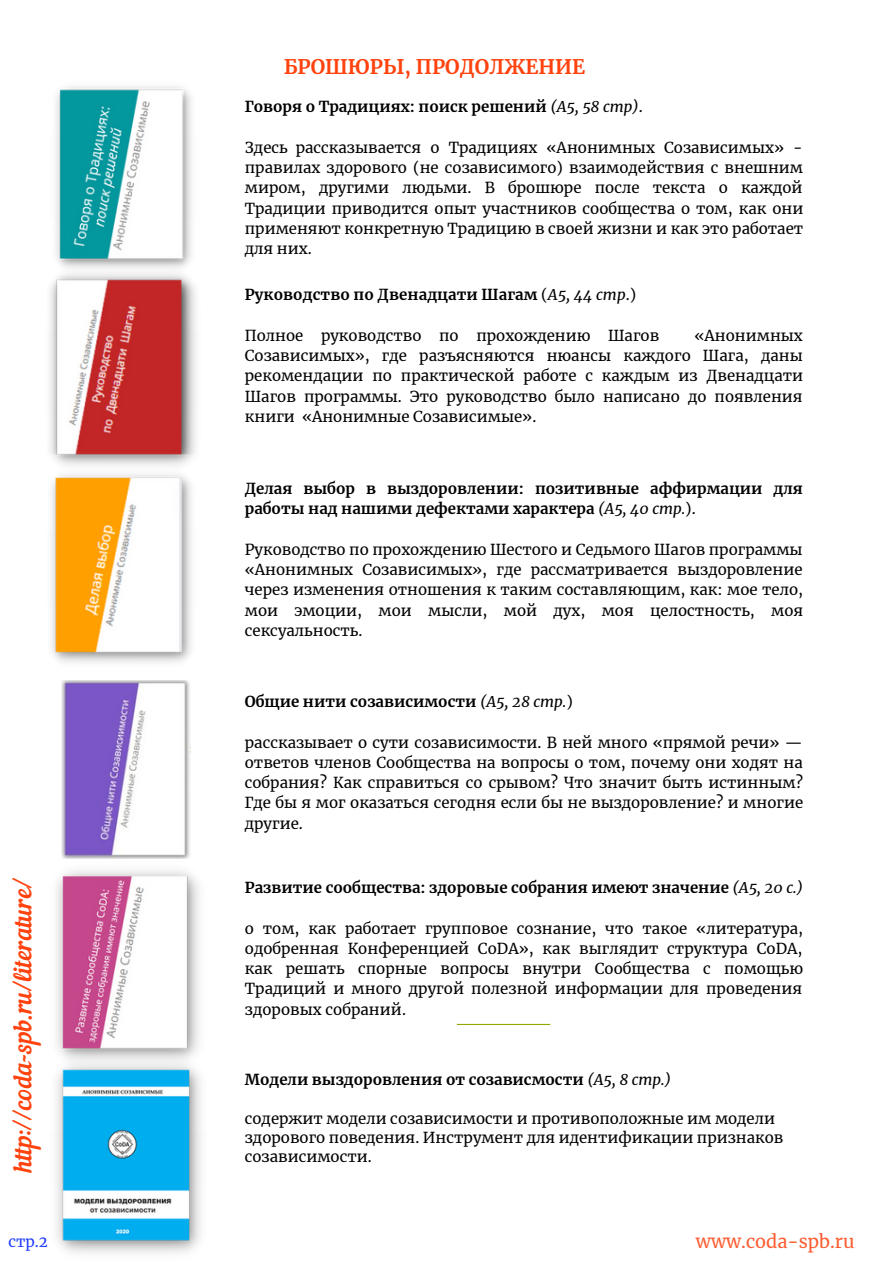
<style>
.page{position:relative;width:893px;height:1264px;background:#fff}
.page>*{position:absolute;margin:0;border:0;box-sizing:border-box;transform-origin:0 0}
.t1{font:25.5px "Nautilus Pompilius";color:#ff420e}
.t2{font:700 19.95px "Merriweather";color:#ff420e}
.t3{font:18px "Merriweather";color:#fd5d31}
.t4{font:15px/20.2px "Merriweather";color:#000;text-align:justify}
.t5{font:700 15px/20.2px "Merriweather";color:#000}
.t6{font:15px "Merriweather";color:#233dff}
.s1{font-weight:400;font-style:italic}
.s2{font-weight:400}
</style>
<div class="page">
<img style="left:56px;top:1071px;width:145px;height:182px">
<img style="left:56px;top:87px;width:136px;height:178px">
<img style="left:49px;top:265px;width:147px;height:200px">
<img style="left:56px;top:858px;width:143px;height:213px">
<img style="left:61px;top:680px;width:130px;height:178px">
<img style="left:51px;top:465px;width:141px;height:198px">
<hr style="left:457px;top:1023px;width:93px;height:2px;background:#95a800">
<h2 class="t2" style="left:284px;top:54px;width:302px">БРОШЮРЫ, ПРОДОЛЖЕНИЕ</h2>
<p class="t5" style="left:245px;top:97px;width:399px">Говоря о Традициях: поиск решений <span class="s1">(А5, 58 стр)</span><span class="s2">.</span></p>
<p class="t4" style="left:245px;top:137px;width:560px">Здесь рассказывается о Традициях «Анонимных Созависимых» - правилах здорового (не созависимого) взаимодействия с внешним миром, другими людьми. В брошюре после текста о каждой Традиции приводится опыт участников сообщества о том, как они применяют конкретную Традицию в своей жизни и как это работает для них.</p>
<p class="t5" style="left:245px;top:285px;width:393px">Руководство по Двенадцати Шагам <span class="s2">(</span><span class="s1">А5, 44 стр</span><span class="s2">.)</span></p>
<p class="t4" style="left:245px;top:325px;width:416px">Полное руководство по прохождению Шагов</p>
<p class="t4" style="left:245px;top:325px;width:559px;text-indent:449px">«Анонимных Созависимых», где разъясняются нюансы каждого Шага, даны рекомендации по практической работе с каждым из Двенадцати Шагов программы. Это руководство было написано до появления книги «Анонимные Созависимые».</p>
<p class="t5" style="left:245px;top:478px;width:559px">Делая выбор в выздоровлении: позитивные аффирмации для работы над нашими дефектами характера <span class="s1">(А5, 40 стр.</span><span class="s2">).</span></p>
<p class="t4" style="left:245px;top:539px;width:560px">Руководство по прохождению Шестого и Седьмого Шагов программы «Анонимных Созависимых», где рассматривается выздоровление через изменения отношения к таким составляющим, как: мое тело, мои эмоции, мои мысли, мой дух, моя целостность, моя сексуальность.</p>
<h1 class="t1" style="left:12px;top:1171px;width:295px;rotate:-90deg">http://coda-spb.ru/literature/</h1>
<p class="t5" style="left:245px;top:691px;width:329px">Общие нити созависимости <span class="s1">(А5, 28 стр.</span><span class="s2">)</span></p>
<p class="t4" style="left:245px;top:732px;width:560px">рассказывает о сути созависимости. В ней много «прямой речи» — ответов членов Сообщества на вопросы о том, почему они ходят на собрания? Как справиться со срывом? Что значит быть истинным?<br>Где бы я мог оказаться сегодня если бы не выздоровление? и многие другие.</p>
<p class="t5" style="left:245px;top:877px;width:559px">Развитие сообщества: здоровые собрания имеют значение <span class="s1">(А5, 20 с.)</span></p>
<p class="t4" style="left:245px;top:918px;width:560px">о том, как работает групповое сознание, что такое «литература, одобренная Конференцией CoDA», как выглядит структура CoDA, как решать спорные вопросы внутри Сообщества с помощью Традиций и много другой полезной информации для проведения здоровых собраний.</p>
<p class="t5" style="left:245px;top:1069px;width:428px">Модели выздоровления от созависмости <span class="s1">(А5, 8 стр.)</span></p>
<p class="t4" style="left:245px;top:1108px;width:540px;line-height:19px;text-align:left">содержит модели созависимости и противоположные им модели здорового поведения. Инструмент для идентификации признаков созависимости.</p>
<p class="t6" style="left:8px;top:1232px;width:41px">стр.2</p>
<p class="t3" style="left:696px;top:1230px;width:160px">www.coda-spb.ru</p>
</div>
